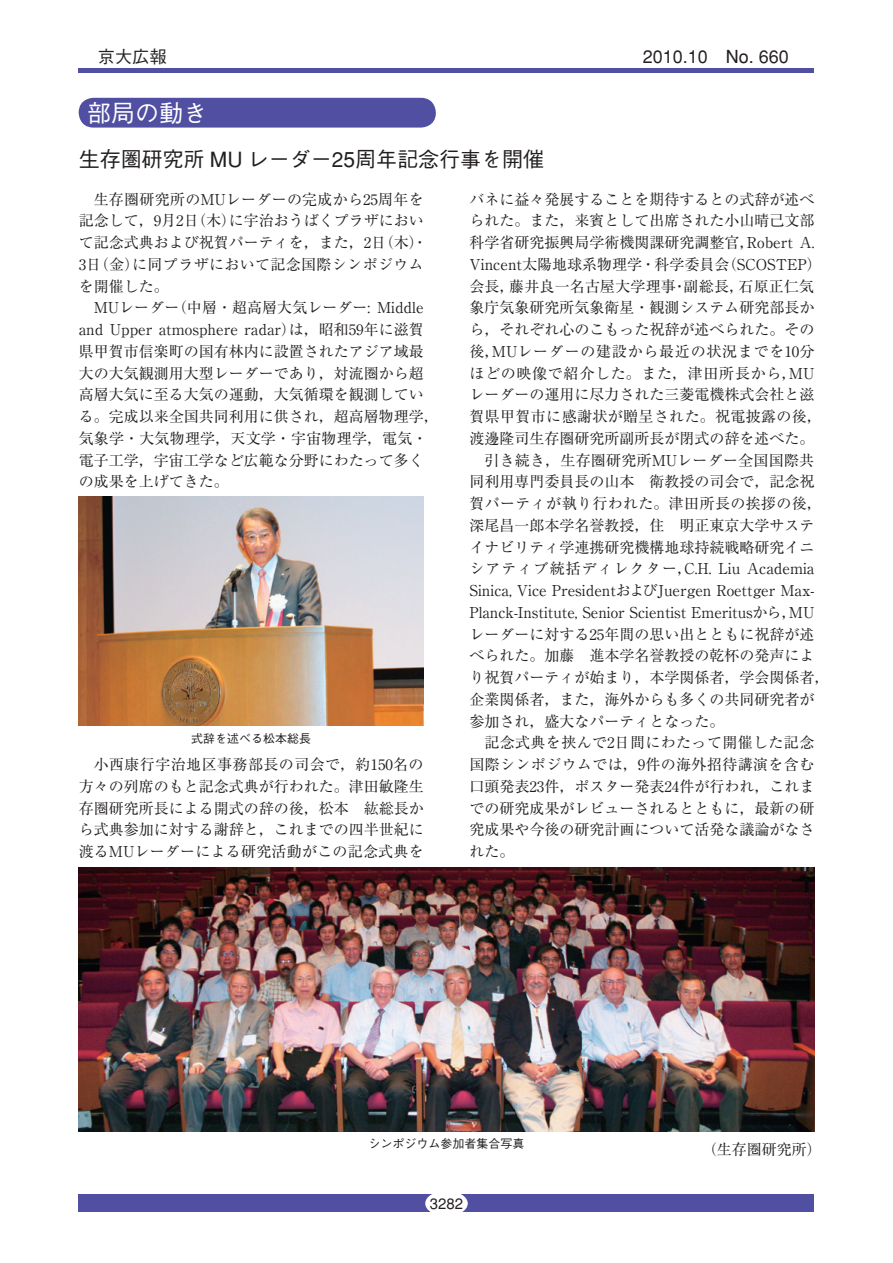
<style>
.page{position:relative;width:893px;height:1263px;background:#fff}
.page>*{position:absolute;margin:0;border:0;box-sizing:border-box;transform-origin:0 0}
.t1{font:500 24px "Gothic BBB";color:#fff}
.t2{font:500 21px "Gothic BBB";color:#231f20}
.t3{font:500 18px "Gothic BBB";color:#231f20}
.t4{font:500 17.25px "Gothic BBB";color:#231f20}
.t5{font:15px/21.8px "Ryumin";color:#231f20}
.t6{font:15px "Ryumin";letter-spacing:.025em;color:#231f20}
.t7{font:15px "Ryumin";letter-spacing:.07em;color:#231f20}
.t8{font:15px "Ryumin";letter-spacing:.05em;color:#231f20}
.t9{font:15px "Ryumin";letter-spacing:.045em;color:#231f20}
.t10{font:500 15px "Gothic BBB";color:#231f20}
.t11{font:500 12px "Gothic BBB";color:#231f20}
</style>
<div class="page">
<div style="left:79px;top:98px;width:357px;height:30px;background:#504fa1"></div>
<img style="left:79px;top:496px;width:345px;height:230px">
<img style="left:79px;top:867px;width:735px;height:264px">
<div style="left:79px;top:1195px;width:735px;height:17px;background:#504fa1"></div>
<div style="left:425px;top:1191px;width:43px;height:25px;background:#fff;border-radius:50%"></div>
<hr style="left:79px;top:68px;width:735px;height:4px;background:#504fa1">
<p class="t4" style="left:98px;top:47px;width:70px">京大広報</p>
<p class="t3" style="left:643px;top:46px;width:148px">2010.10　No. 660</p>
<h1 class="t1" style="left:87px;top:99px;width:121px">部局の動き</h1>
<h2 class="t2" style="left:79px;top:147px;width:467px">生存圏研究所 MU レーダー25周年記念行事を開催</h2>
<p class="t5" style="left:79px;top:188px;width:350px;text-indent:15px">生存圏研究所のMUレーダーの完成から25周年を記念して，9月2日（木）に宇治おうばくプラザにおいて記念式典および祝賀パーティを，また，2日（木）・<br>3日（金）に同プラザにおいて記念国際シンポジウムを開催した。</p>
<p class="t5" style="left:79px;top:297px;width:361px;text-indent:15px">MUレーダー（中層・超高層大気レーダー: Middle and Upper atmosphere radar）は，昭和59年に滋賀県甲賀市信楽町の国有林内に設置されたアジア域最大の大気観測用大型レーダーであり，対流圏から超高層大気に至る大気の運動，大気循環を観測している。完成以来全国共同利用に供され，超高層物理学，気象学・大気物理学，天文学・宇宙物理学，電気・電子工学，宇宙工学など広範な分野にわたって多くの成果を上げてきた。</p>
<p class="t5" style="left:469px;top:188px;width:346px">バネに益々発展することを期待するとの式辞が述べ</p>
<p class="t5" style="left:469px;top:210px;width:346px">られた。また，来賓として出席された小山晴己文部</p>
<p class="t5" style="left:469px;top:231px;width:347px">科学省研究振興局学術機関課研究調整官，Robert A.</p>
<p class="t5" style="left:469px;top:253px;width:354px">Vincent太陽地球系物理学・科学委員会（SCOSTEP）</p>
<p class="t5" style="left:469px;top:275px;width:346px">会長，藤井良一名古屋大学理事・副総長，石原正仁気</p>
<p class="t5" style="left:469px;top:297px;width:346px">象庁気象研究所気象衛星・観測システム研究部長か</p>
<p class="t5" style="left:469px;top:318px;width:346px">ら，それぞれ心のこもった祝辞が述べられた。その</p>
<p class="t8" style="left:469px;top:342px;width:347px">後，MUレーダーの建設から最近の状況までを10分</p>
<p class="t9" style="left:469px;top:364px;width:347px">ほどの映像で紹介した。また，津田所長から，MU</p>
<p class="t5" style="left:469px;top:384px;width:346px">レーダーの運用に尽力された三菱電機株式会社と滋</p>
<p class="t6" style="left:469px;top:408px;width:354px">賀県甲賀市に感謝状が贈呈された。祝電披露の後，</p>
<p class="t5" style="left:469px;top:427px;width:346px">渡邊隆司生存圏研究所副所長が閉式の辞を述べた。</p>
<p class="t5" style="left:484px;top:449px;width:331px">引き続き，生存圏研究所MUレーダー全国国際共</p>
<p class="t5" style="left:469px;top:471px;width:346px">同利用専門委員長の山本　衛教授の司会で，記念祝</p>
<p class="t6" style="left:469px;top:495px;width:354px">賀パーティが執り行われた。津田所長の挨拶の後，</p>
<p class="t5" style="left:469px;top:514px;width:346px">深尾昌一郎本学名誉教授，住　明正東京大学サステ</p>
<p class="t5" style="left:469px;top:536px;width:346px">イナビリティ学連携研究機構地球持続戦略研究イニ</p>
<p class="t7" style="left:469px;top:560px;width:347px">シアティブ統括ディレクター，C.H. Liu Academia</p>
<p class="t5" style="left:469px;top:579px;width:347px">Sinica, Vice PresidentおよびJuergen Roettger Max-</p>
<p class="t5" style="left:469px;top:601px;width:346px">Planck-Institute, Senior Scientist Emeritusから，MU</p>
<p class="t5" style="left:469px;top:623px;width:346px">レーダーに対する25年間の思い出とともに祝辞が述</p>
<p class="t5" style="left:469px;top:645px;width:346px">べられた。加藤　進本学名誉教授の乾杯の発声によ</p>
<p class="t5" style="left:469px;top:666px;width:361px">り祝賀パーティが始まり，本学関係者，学会関係者，</p>
<p class="t5" style="left:469px;top:688px;width:346px">企業関係者，また，海外からも多くの共同研究者が</p>
<p class="t5" style="left:469px;top:710px;width:256px">参加され，盛大なパーティとなった。</p>
<p class="t6" style="left:484px;top:734px;width:331px">記念式典を挟んで2日間にわたって開催した記念</p>
<p class="t6" style="left:469px;top:756px;width:346px">国際シンポジウムでは，9件の海外招待講演を含む</p>
<p class="t5" style="left:469px;top:775px;width:346px">口頭発表23件，ポスター発表24件が行われ，これま</p>
<p class="t5" style="left:469px;top:797px;width:346px">での研究成果がレビューされるとともに，最新の研</p>
<p class="t5" style="left:469px;top:819px;width:346px">究成果や今後の研究計画について活発な議論がなさ</p>
<p class="t5" style="left:469px;top:840px;width:46px">れた。</p>
<p class="t11" style="left:191px;top:732px;width:121px">式辞を述べる松本総長</p>
<p class="t5" style="left:79px;top:753px;width:347px;text-align:justify;text-indent:15px">小西康行宇治地区事務部長の司会で，約150名の方々の列席のもと記念式典が行われた。津田敏隆生存圏研究所長による開式の辞の後，松本　紘総長から式典参加に対する謝辞と，これまでの四半世紀に渡るMUレーダーによる研究活動がこの記念式典を</p>
<p class="t11" style="left:369px;top:1137px;width:158px">シンポジウム参加者集合写真</p>
<p class="t10" style="left:430px;top:1195px;width:35px">3282</p>
<p class="t5" style="left:702px;top:1138px;width:121px">（生存圏研究所）</p>
</div>
